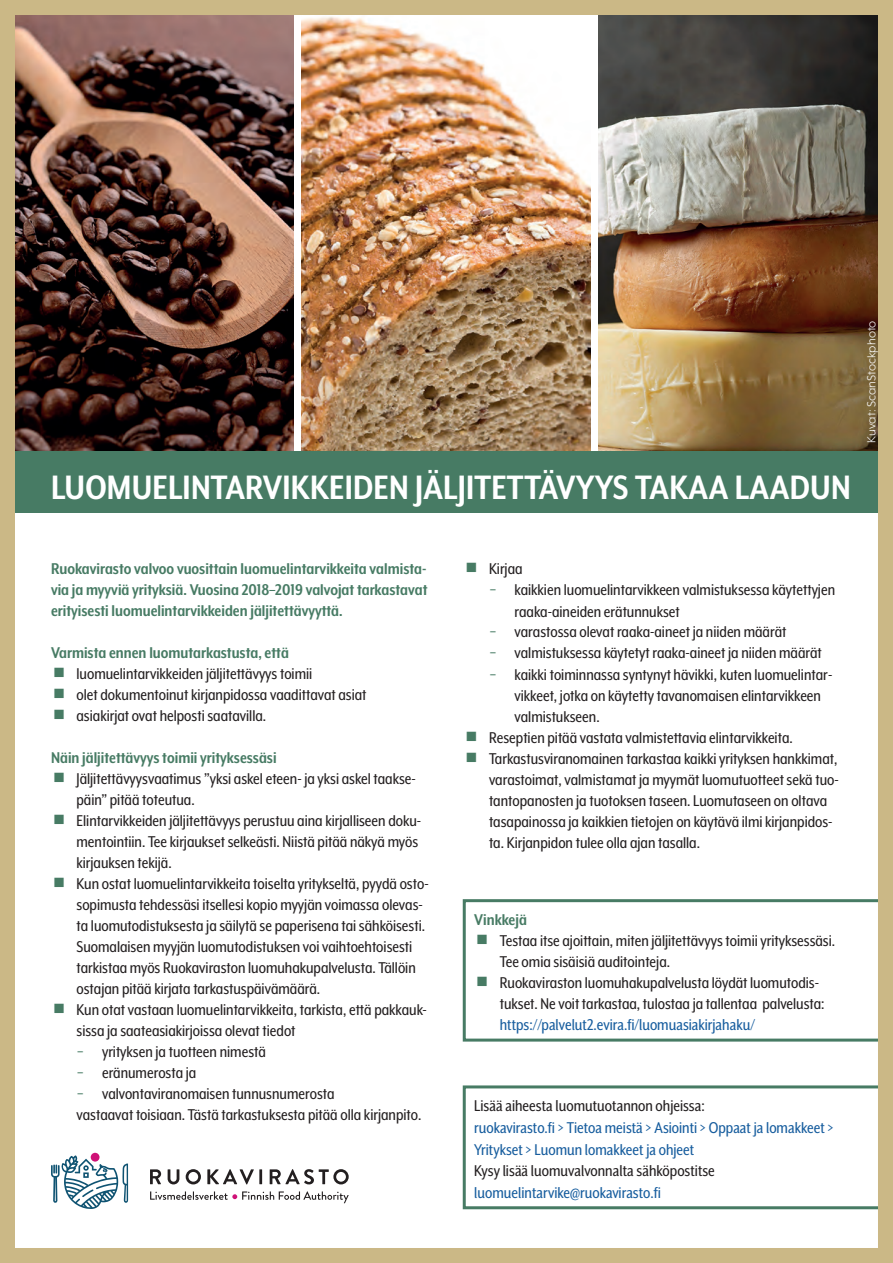
<style>
.page{position:relative;width:893px;height:1263px;background:#fff}
.page>*{position:absolute;margin:0;border:0;box-sizing:border-box;transform-origin:0 0}
.Pääotsikko{font:700 39px "Mr Eaves XL Mod Nar OT";letter-spacing:.005em;color:#fff}
.Luettelomerkit{font:18px/21px "Mr Eaves XL Mod Nar OT";color:#231f20}
.Leipäteksti_musta{font:700 18px/21px "Mr Eaves XL Mod Nar OT";color:#477b64;text-align:justify}
.Laatikkoteksti{font:18px/21.6px "Mr Eaves XL San Nar OT";color:#175d9e}
.Laatikkoteksti-2{font:18px/21.6px "Mr Eaves XL San Nar OT";color:#231f20}
.t1{font:13.5px "Mr Eaves XL Mod OT";color:#fff}
.s1{font-family:"Mr Eaves XL Mod OT";color:#477b64}
.s2{font-family:"Mr Eaves XL San Nar OT";color:#175d9e}
.s3{color:#231f20}
.s4{color:#175d9e}
</style>
<div class="page">
<img style="left:0;top:0;width:893px;height:1263px">
<svg style="left:150px;top:1169px;width:11px;height:15px"></svg>
<svg style="left:168px;top:1169px;width:11px;height:15px"></svg>
<svg style="left:186px;top:1169px;width:15px;height:15px"></svg>
<svg style="left:207px;top:1169px;width:47px;height:15px"></svg>
<hr style="left:259px;top:1169px;width:3px;height:15px;background:#231f20">
<svg style="left:270px;top:1169px;width:79px;height:15px"></svg>
<svg style="left:150px;top:1191px;width:199px;height:12px"></svg>
<div style="left:91px;top:1153px;width:9px;height:8px;background:#cf1277;border-radius:50%"></div>
<svg style="left:51px;top:1155px;width:77px;height:54px"></svg>
<svg style="left:478px;top:935px;width:9px;height:9px"></svg>
<svg style="left:478px;top:977px;width:9px;height:9px"></svg>
<svg style="left:54px;top:667px;width:10px;height:10px"></svg>
<svg style="left:54px;top:688px;width:10px;height:10px"></svg>
<svg style="left:54px;top:709px;width:10px;height:10px"></svg>
<svg style="left:54px;top:772px;width:10px;height:10px"></svg>
<svg style="left:54px;top:814px;width:10px;height:10px"></svg>
<svg style="left:54px;top:877px;width:10px;height:10px"></svg>
<svg style="left:54px;top:1003px;width:10px;height:10px"></svg>
<svg style="left:467px;top:563px;width:9px;height:10px"></svg>
<svg style="left:467px;top:731px;width:9px;height:10px"></svg>
<svg style="left:467px;top:752px;width:9px;height:10px"></svg>
<p class="Pääotsikko" style="left:51px;top:468px;width:801px">LUOMUELINTARVIKKEIDEN JÄLJITETTÄVYYS TAKAA LAADUN</p>
<p class="t1" style="left:865px;top:443px;width:124px;rotate:-90deg">Kuvat: ScanStockphoto</p>
<p class="Leipäteksti_musta" style="left:51px;top:558px;width:378px">Ruokavirasto valvoo vuosittain luomuelintarvikkeita valmista&shy;via ja myyviä yrityksiä. Vuosina 2018–2019 valvojat tarkastavat erityisesti luomuelintarvikkeiden jäljitettävyyttä.</p>
<p class="Leipäteksti_musta" style="left:51px;top:642px;width:239px">Varmista ennen luomutarkastusta, että</p>
<p class="Luettelomerkit" style="left:77px;top:663px;width:237px">luomuelintarvikkeiden jäljitettävyys toimii</p>
<p class="Luettelomerkit" style="left:77px;top:684px;width:292px">olet dokumentoinut kirjanpidossa vaadittavat asiat</p>
<p class="Luettelomerkit" style="left:77px;top:705px;width:191px">asiakirjat ovat helposti saatavilla.</p>
<p class="Leipäteksti_musta" style="left:51px;top:747px;width:227px">Näin jäljitettävyys toimii yrityksessäsi</p>
<p class="Luettelomerkit" style="left:77px;top:768px;width:341px">Jäljitettävyysvaatimus ”yksi askel eteen- ja yksi askel taakse&shy;päin” pitää toteutua.</p>
<p class="Luettelomerkit" style="left:77px;top:810px;width:346px">Elintarvikkeiden jäljitettävyys perustuu aina kirjalliseen doku&shy;mentointiin. Tee kirjaukset selkeästi. Niistä pitää näkyä myös kirjauksen tekijä.</p>
<p class="Luettelomerkit" style="left:77px;top:873px;width:354px">Kun ostat luomuelintarvikkeita toiselta yritykseltä, pyydä osto&shy;sopimusta tehdessäsi itsellesi kopio myyjän voimassa olevas&shy;ta luomutodistuksesta ja säilytä se paperisena tai sähköisesti.<br>Suomalaisen myyjän luomutodistuksen voi vaihtoehtoisesti tarkistaa myös Ruokaviraston luomuhakupalvelusta. Tällöin ostajan pitää kirjata tarkastuspäivämäärä.</p>
<p class="Luettelomerkit" style="left:77px;top:999px;width:352px">Kun otat vastaan luomuelintarvikkeita, tarkista, että pakkauk&shy;sissa ja saateasiakirjoissa olevat tiedot</p>
<p class="Luettelomerkit" style="left:77px;top:1041px;width:191px"><span class="s1">−</span> yrityksen ja tuotteen nimestä</p>
<p class="Luettelomerkit" style="left:77px;top:1062px;width:121px"><span class="s1">−</span> eränumerosta ja</p>
<p class="Luettelomerkit" style="left:77px;top:1083px;width:259px"><span class="s1">−</span> valvontaviranomaisen tunnusnumerosta</p>
<p class="Luettelomerkit" style="left:77px;top:1104px;width:346px">vastaavat toisiaan. Tästä tarkastuksesta pitää olla kirjanpito.</p>
<p class="Luettelomerkit" style="left:489px;top:559px;width:35px">Kirjaa</p>
<p class="Luettelomerkit" style="left:514px;top:580px;width:322px;text-indent:-26px"><span class="s1">−</span> kaikkien luomuelintarvikkeen valmistuksessa käytettyjen raaka-aineiden erätunnukset</p>
<p class="Luettelomerkit" style="left:489px;top:622px;width:299px"><span class="s1">−</span> varastossa olevat raaka-aineet ja niiden määrät</p>
<p class="Luettelomerkit" style="left:489px;top:643px;width:334px"><span class="s1">−</span> valmistuksessa käytetyt raaka-aineet ja niiden määrät</p>
<p class="Luettelomerkit" style="left:514px;top:664px;width:319px;text-indent:-26px"><span class="s1">−</span> kaikki toiminnassa syntynyt hävikki, kuten luomuelintar&shy;vikkeet, jotka on käytetty tavanomaisen elintarvikkeen valmistukseen.</p>
<p class="Luettelomerkit" style="left:489px;top:727px;width:305px">Reseptien pitää vastata valmistettavia elintarvikkeita.</p>
<p class="Luettelomerkit" style="left:489px;top:748px;width:351px">Tarkastusviranomainen tarkastaa kaikki yrityksen hankkimat, varastoimat, valmistamat ja myymät luomutuotteet sekä tuo&shy;tantopanosten ja tuotoksen taseen. Luomutaseen on oltava tasapainossa ja kaikkien tietojen on käytävä ilmi kirjanpidos&shy;ta. Kirjanpidon tulee olla ajan tasalla.</p>
<p class="Leipäteksti_musta" style="left:474px;top:909px;width:54px">Vinkkejä</p>
<p class="Luettelomerkit" style="left:500px;top:930px;width:337px">Testaa itse ajoittain, miten jäljitettävyys toimii yrityksessäsi.<br>Tee omia sisäisiä auditointeja.</p>
<p class="Luettelomerkit" style="left:500px;top:972px;width:326px">Ruokaviraston luomuhakupalvelusta löydät luomutodis&shy;tukset. Ne voit tarkastaa, tulostaa ja tallentaa palvelusta: <span class="s2">https://palvelut2.evira.fi/luomuasiakirjahaku/</span></p>
<p class="Laatikkoteksti" style="left:474px;top:1095px;width:361px"><span class="s3">Lisää aiheesta luomutuotannon ohjeissa:<br></span>ruokavirasto.fi &gt; Tietoa meistä &gt; Asiointi &gt; Oppaat ja lomakkeet &gt;<br>Yritykset &gt; Luomun lomakkeet ja ohjeet</p>
<p class="Laatikkoteksti-2" style="left:474px;top:1160px;width:242px">Kysy lisää luomuvalvonnalta sähköpostitse <span class="s4">luomuelintarvike@ruokavirasto.f</span></p>
</div>
